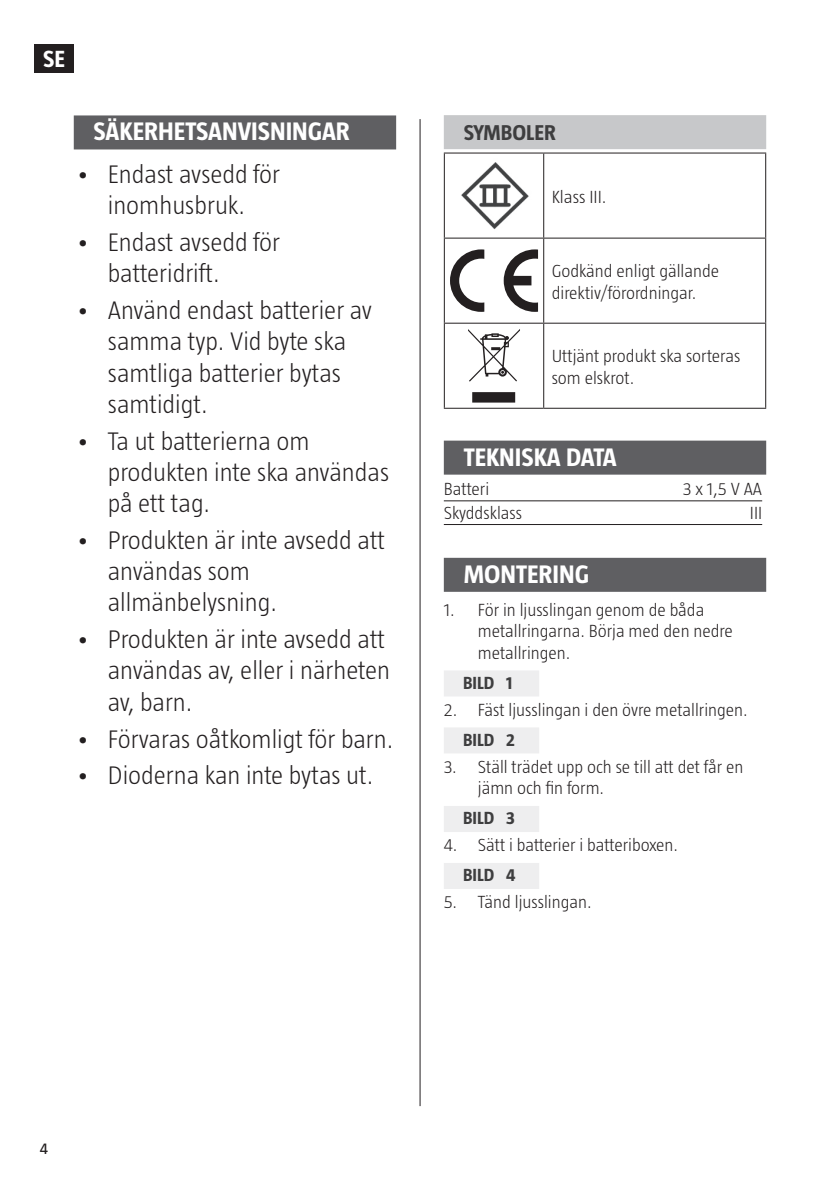
<style>
.page{position:relative;width:840px;height:1191px;background:#fff}
.page>*{position:absolute;margin:0;border:0;box-sizing:border-box;transform-origin:0 0}
.t1{font:300 26px/31.2px "Taz";color:#231f20}
.t2{font:700 26px "Taz";color:#fff}
.t3{font:700 24px "Taz";color:#fff}
.t4{font:700 22px "Taz";color:#3e3e3f}
.t5{font:300 18px/21.6px "Taz";color:#231f20}
.t6{font:700 18px "Taz";color:#3e3e3f}
.t7{font:16px "Taz";color:#231f20}
</style>
<div class="page">
<div style="left:35px;top:44px;width:39px;height:29px;background:#231f20"></div>
<hr style="left:419px;top:119px;width:1px;height:987px;background:#231f20">
<div style="left:443px;top:115px;width:322px;height:34px;background:#c7c8ca"></div>
<div style="left:443px;top:440px;width:322px;height:34px;background:#5f5f62"></div>
<hr style="left:443px;top:500px;width:318px;height:1px;background:#231f20">
<hr style="left:443px;top:524px;width:318px;height:1px;background:#231f20">
<div style="left:443px;top:558px;width:322px;height:34px;background:#5f5f62"></div>
<div style="left:443px;top:670px;width:96px;height:26px;background:#eeeeef"></div>
<div style="left:443px;top:727px;width:96px;height:26px;background:#eeeeef"></div>
<div style="left:443px;top:806px;width:96px;height:26px;background:#eeeeef"></div>
<div style="left:443px;top:863px;width:96px;height:26px;background:#eeeeef"></div>
<hr style="left:443px;top:152px;width:100px;height:1px;background:#231f20">
<hr style="left:543px;top:152px;width:222px;height:1px;background:#231f20">
<hr style="left:443px;top:153px;width:1px;height:85px;background:#231f20">
<hr style="left:543px;top:153px;width:1px;height:85px;background:#231f20">
<hr style="left:764px;top:153px;width:1px;height:85px;background:#231f20">
<hr style="left:443px;top:238px;width:100px;height:1px;background:#231f20">
<hr style="left:443px;top:239px;width:1px;height:84px;background:#231f20">
<hr style="left:543px;top:238px;width:222px;height:1px;background:#231f20">
<hr style="left:543px;top:239px;width:1px;height:84px;background:#231f20">
<hr style="left:764px;top:239px;width:1px;height:84px;background:#231f20">
<hr style="left:443px;top:323px;width:100px;height:1px;background:#231f20">
<hr style="left:443px;top:324px;width:1px;height:84px;background:#231f20">
<hr style="left:543px;top:323px;width:222px;height:1px;background:#231f20">
<hr style="left:543px;top:324px;width:1px;height:84px;background:#231f20">
<hr style="left:764px;top:324px;width:1px;height:84px;background:#231f20">
<hr style="left:443px;top:408px;width:100px;height:1px;background:#231f20">
<hr style="left:543px;top:408px;width:222px;height:1px;background:#231f20">
<img style="left:461px;top:162px;width:68px;height:68px">
<svg style="left:450px;top:249px;width:34px;height:63px"></svg>
<svg style="left:503px;top:249px;width:34px;height:63px"></svg>
<svg style="left:468px;top:329px;width:51px;height:73px"></svg>
<div style="left:74px;top:115px;width:322px;height:34px;background:#5f5f62"></div>
<p class="t3" style="left:43px;top:45px;width:23px">SE</p>
<p class="t2" style="left:94px;top:117px;width:258px">SÄKERHETSANVISNINGAR</p>
<p class="t1" style="left:76px;top:158px;width:206px;text-align:center">• Endast avsedd för inomhusbruk.</p>
<p class="t1" style="left:108px;top:226px;width:174px;text-indent:-32px">• Endast avsedd för batteridrift.</p>
<p class="t1" style="left:108px;top:294px;width:265px;text-indent:-32px">• Använd endast batterier av samma typ. Vid byte ska samtliga batterier bytas samtidigt.</p>
<p class="t1" style="left:108px;top:425px;width:283px;text-indent:-32px">• Ta ut batterierna om produkten inte ska användas på ett tag.</p>
<p class="t1" style="left:108px;top:524px;width:279px;text-indent:-32px">• Produkten är inte avsedd att användas som allmänbelysning.</p>
<p class="t1" style="left:108px;top:623px;width:283px;text-indent:-32px">• Produkten är inte avsedd att användas av, eller i närheten av, barn.</p>
<p class="t1" style="left:76px;top:723px;width:319px">• Förvaras oåtkomligt för barn.</p>
<p class="t1" style="left:76px;top:759px;width:299px">• Dioderna kan inte bytas ut.</p>
<p class="t4" style="left:463px;top:120px;width:94px">SYMBOLER</p>
<p class="t5" style="left:551px;top:186px;width:56px">Klass III.</p>
<p class="t5" style="left:551px;top:260px;width:169px">Godkänd enligt gällande direktiv/förordningar.</p>
<p class="t5" style="left:551px;top:345px;width:190px">Uttjänt produkt ska sorteras som elskrot.</p>
<p class="t2" style="left:463px;top:442px;width:154px">TEKNISKA DATA</p>
<p class="t5" style="left:443px;top:478px;width:47px">Batteri</p>
<p class="t5" style="left:682px;top:478px;width:81px">3 x 1,5 V AA</p>
<p class="t5" style="left:443px;top:501px;width:80px">Skyddsklass</p>
<p class="t5" style="left:749px;top:501px;width:14px">III</p>
<p class="t2" style="left:463px;top:559px;width:127px">MONTERING</p>
<p class="t5" style="left:477px;top:598px;width:256px;text-indent:-34px">1. För in ljusslingan genom de båda metallringarna. Börja med den nedre metallringen.</p>
<p class="t6" style="left:463px;top:672px;width:51px">BILD 1</p>
<p class="t5" style="left:443px;top:699px;width:305px">2. Fäst ljusslingan i den övre metallringen.</p>
<p class="t6" style="left:463px;top:729px;width:53px">BILD 2</p>
<p class="t5" style="left:477px;top:755px;width:267px;text-indent:-34px">3. Ställ trädet upp och se till att det får en jämn och fin form.</p>
<p class="t6" style="left:463px;top:808px;width:53px">BILD 3</p>
<p class="t5" style="left:443px;top:834px;width:236px">4. Sätt i batterier i batteriboxen.</p>
<p class="t6" style="left:463px;top:865px;width:54px">BILD 4</p>
<p class="t5" style="left:443px;top:891px;width:149px">5. Tänd ljusslingan.</p>
<p class="t7" style="left:40px;top:1139px;width:10px">4</p>
</div>
